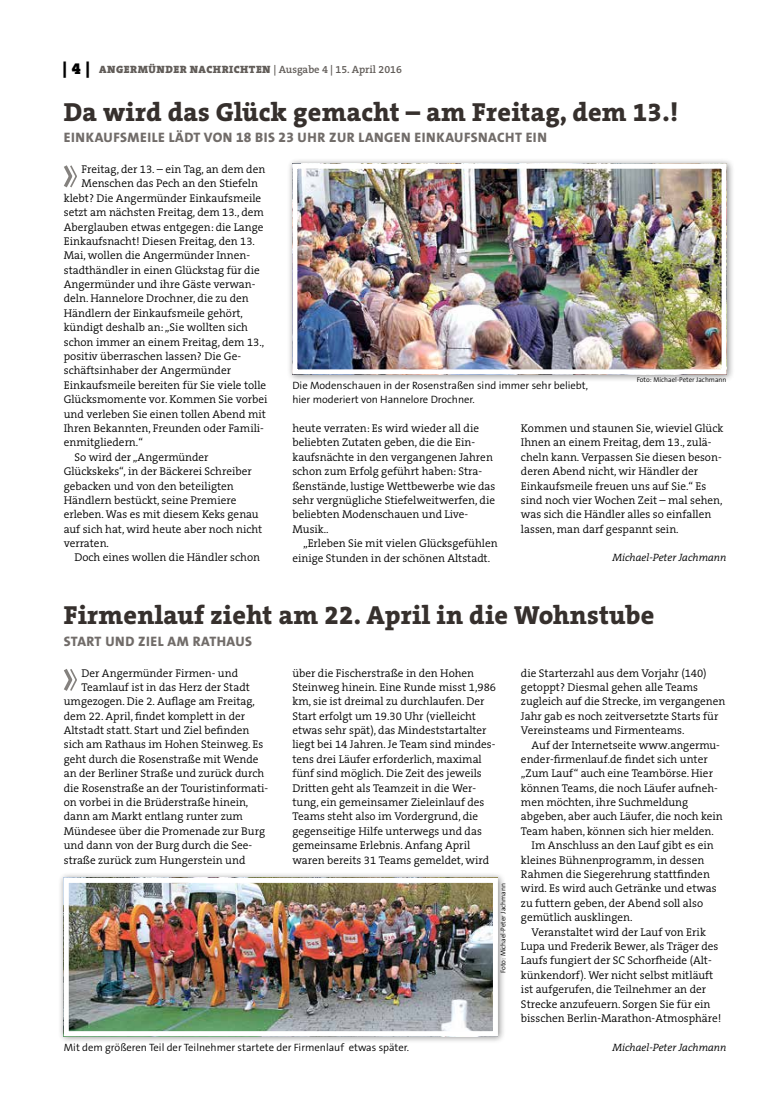
<style>
.page{position:relative;width:762px;height:1117px;background:#fff}
.page>*{position:absolute;margin:0;border:0;box-sizing:border-box;transform-origin:0 0}
.t1{font:800 26.25px "The Serif B W8";letter-spacing:.01em;color:#36302d}
.t2{font:800 13.75px "The Sans B W8";letter-spacing:.035em;color:#716c69}
.t3{font:300 11.25px/14.4px "The Serif B W4";color:#000}
.t4{font:300 10.62px/14.4px "The Sans B W4";color:#000}
.t5{font:900 10.62px "The Serif B W9";letter-spacing:.045em;color:#615c58}
.t6{font:italic 300 10.62px "The Serif B W4";color:#000}
.t7{font:300 6.88px "The Sans B W4";color:#000}
.s1{font-size:16.25px;color:#000}
.s2{font-family:"The Serif B W6";font-weight:600}
</style>
<div class="page">
<svg style="left:64px;top:165px;width:13px;height:23px"></svg>
<div style="left:287px;top:158px;width:447px;height:224px;background:#000;opacity:.45"></div>
<img style="left:298px;top:170px;width:422px;height:198px">
<div style="left:292px;top:164px;width:434px;height:210px;border:5px solid #fff"></div>
<div style="left:58px;top:871px;width:448px;height:172px;background:#000;opacity:.45"></div>
<img style="left:70px;top:883px;width:422px;height:146px">
<div style="left:64px;top:877px;width:434px;height:158px;border:5px solid #fff"></div>
<svg style="left:64px;top:669px;width:13px;height:22px"></svg>
<p class="t5" style="left:63px;top:63px;width:341px"><span class="s1">| 4 |</span> ANGERMÜNDER NACHRICHTEN <span class="s2">| Ausgabe 4 | 15. April 2016</span></p>
<h1 class="t1" style="left:64px;top:94px;width:616px">Da wird das Glück gemacht – am Freitag, dem 13.!</h1>
<p class="t2" style="left:64px;top:128px;width:485px">EINKAUFSMEILE LÄDT VON 18 BIS 23 UHR ZUR LANGEN EINKAUFSNACHT EIN</p>
<p class="t3" style="left:82px;top:162px;width:185px">Freitag, der 13. – ein Tag, an dem den</p>
<p class="t3" style="left:82px;top:176px;width:178px">Menschen das Pech an den Stiefeln</p>
<p class="t3" style="left:64px;top:191px;width:199px">klebt? Die Angermünder Einkaufsmeile</p>
<p class="t3" style="left:64px;top:205px;width:202px">setzt am nächsten Freitag, dem 13., dem</p>
<p class="t3" style="left:64px;top:219px;width:201px">Aberglauben etwas entgegen: die Lange</p>
<p class="t3" style="left:64px;top:234px;width:193px">Einkaufsnacht! Diesen Freitag, den 13.</p>
<p class="t3" style="left:64px;top:248px;width:188px">Mai, wollen die Angermünder Innen-</p>
<p class="t3" style="left:64px;top:263px;width:197px">stadthändler in einen Glückstag für die</p>
<p class="t3" style="left:64px;top:277px;width:193px">Angermünder und ihre Gäste verwan-</p>
<p class="t3" style="left:64px;top:291px;width:187px">deln. Hannelore Drochner, die zu den</p>
<p class="t3" style="left:64px;top:306px;width:181px">Händlern der Einkaufsmeile gehört,</p>
<p class="t3" style="left:64px;top:320px;width:186px">kündigt deshalb an: „Sie wollten sich</p>
<p class="t3" style="left:64px;top:334px;width:202px">schon immer an einem Freitag, dem 13.,</p>
<p class="t3" style="left:64px;top:349px;width:179px">positiv überraschen lassen? Die Ge-</p>
<p class="t3" style="left:64px;top:363px;width:169px">schäftsinhaber der Angermünder</p>
<p class="t3" style="left:64px;top:378px;width:204px">Einkaufsmeile bereiten für Sie viele tolle</p>
<p class="t3" style="left:64px;top:392px;width:205px">Glücksmomente vor. Kommen Sie vorbei</p>
<p class="t3" style="left:64px;top:406px;width:204px">und verleben Sie einen tollen Abend mit</p>
<p class="t3" style="left:64px;top:421px;width:202px">Ihren Bekannten, Freunden oder Famili-</p>
<p class="t3" style="left:64px;top:435px;width:81px">enmitgliedern.“</p>
<p class="t3" style="left:74px;top:449px;width:136px">So wird der „Angermünder</p>
<p class="t3" style="left:64px;top:464px;width:189px">Glückskeks“, in der Bäckerei Schreiber</p>
<p class="t3" style="left:64px;top:478px;width:172px">gebacken und von den beteiligten</p>
<p class="t3" style="left:64px;top:493px;width:174px">Händlern bestückt, seine Premiere</p>
<p class="t3" style="left:64px;top:507px;width:196px">erleben. Was es mit diesem Keks genau</p>
<p class="t3" style="left:64px;top:521px;width:200px">auf sich hat, wird heute aber noch nicht</p>
<p class="t3" style="left:64px;top:536px;width:47px">verraten.</p>
<p class="t3" style="left:74px;top:550px;width:187px">Doch eines wollen die Händler schon</p>
<p class="t7" style="left:637px;top:375px;width:91px">Foto: Michael-Peter Jachmann</p>
<p class="t4" style="left:292px;top:378px;width:297px">Die Modenschauen in der Rosenstraßen sind immer sehr beliebt, hier moderiert von Hannelore Drochner.</p>
<p class="t3" style="left:292px;top:421px;width:205px">heute verraten: Es wird wieder all die beliebten Zutaten geben, die die Ein&shy;kaufsnächte in den vergangenen Jahren schon zum Erfolg geführt haben: Stra&shy;ßenstände, lustige Wettbewerbe wie das sehr vergnügliche Stiefelweitwerfen, die beliebten Modenschauen und Live-Musik..</p>
<p class="t3" style="left:292px;top:536px;width:207px;text-indent:11px">„Erleben Sie mit vielen Glücksgefühlen einige Stunden in der schönen Altstadt.</p>
<p class="t3" style="left:521px;top:421px;width:204px">Kommen und staunen Sie, wieviel Glück Ihnen an einem Freitag, dem 13., zulä&shy;cheln kann. Verpassen Sie diesen beson&shy;deren Abend nicht, wir Händler der Einkaufsmeile freuen uns auf Sie.“ Es sind noch vier Wochen Zeit – mal sehen, was sich die Händler alles so einfallen lassen, man darf gespannt sein.</p>
<p class="t6" style="left:612px;top:551px;width:116px">Michael-Peter Jachmann</p>
<h1 class="t1" style="left:64px;top:597px;width:592px">Firmenlauf zieht am 22. April in die Wohnstube</h1>
<p class="t2" style="left:64px;top:632px;width:190px">START UND ZIEL AM RATHAUS</p>
<p class="t3" style="left:82px;top:665px;width:158px">Der Angermünder Firmen- und</p>
<p class="t3" style="left:82px;top:679px;width:170px">Teamlauf ist in das Herz der Stadt</p>
<p class="t3" style="left:64px;top:694px;width:193px">umgezogen. Die 2. Auflage am Freitag,</p>
<p class="t3" style="left:64px;top:708px;width:183px">dem 22. April, findet komplett in der</p>
<p class="t3" style="left:64px;top:723px;width:187px">Altstadt statt. Start und Ziel befinden</p>
<p class="t3" style="left:64px;top:737px;width:201px">sich am Rathaus im Hohen Steinweg. Es</p>
<p class="t3" style="left:64px;top:751px;width:196px">geht durch die Rosenstraße mit Wende</p>
<p class="t3" style="left:64px;top:766px;width:202px">an der Berliner Straße und zurück durch</p>
<p class="t3" style="left:64px;top:780px;width:206px">die Rosenstraße an der Touristinformati-</p>
<p class="t3" style="left:64px;top:794px;width:186px">on vorbei in die Brüderstraße hinein,</p>
<p class="t3" style="left:64px;top:809px;width:181px">dann am Markt entlang runter zum</p>
<p class="t3" style="left:64px;top:823px;width:203px">Mündesee über die Promenade zur Burg</p>
<p class="t3" style="left:64px;top:838px;width:190px">und dann von der Burg durch die See-</p>
<p class="t3" style="left:64px;top:852px;width:183px">straße zurück zum Hungerstein und</p>
<p class="t3" style="left:292px;top:665px;width:205px">über die Fischerstraße in den Hohen Steinweg hinein. Eine Runde misst 1,986 km, sie ist dreimal zu durchlaufen. Der Start erfolgt um 19.30 Uhr (vielleicht etwas sehr spät), das Mindeststartalter liegt bei 14 Jahren. Je Team sind mindes&shy;tens drei Läufer erforderlich, maximal fünf sind möglich. Die Zeit des jeweils Dritten geht als Teamzeit in die Wer&shy;tung, ein gemeinsamer Zieleinlauf des Teams steht also im Vordergrund, die gegenseitige Hilfe unterwegs und das gemeinsame Erlebnis. Anfang April waren bereits 31 Teams gemeldet, wird</p>
<p class="t3" style="left:521px;top:665px;width:206px">die Starterzahl aus dem Vorjahr (140) getoppt? Diesmal gehen alle Teams zugleich auf die Strecke, im vergangenen Jahr gab es noch zeitversetzte Starts für Vereinsteams und Firmenteams.</p>
<p class="t3" style="left:531px;top:737px;width:190px">Auf der Internetseite www.angermu-</p>
<p class="t3" style="left:521px;top:751px;width:188px">ender-firmenlauf.de findet sich unter</p>
<p class="t3" style="left:521px;top:766px;width:193px">„Zum Lauf“ auch eine Teambörse. Hier</p>
<p class="t3" style="left:521px;top:780px;width:198px">können Teams, die noch Läufer aufneh-</p>
<p class="t3" style="left:521px;top:795px;width:169px">men möchten, ihre Suchmeldung</p>
<p class="t3" style="left:521px;top:809px;width:203px">abgeben, aber auch Läufer, die noch kein</p>
<p class="t3" style="left:521px;top:823px;width:194px">Team haben, können sich hier melden.</p>
<p class="t3" style="left:531px;top:838px;width:184px">Im Anschluss an den Lauf gibt es ein</p>
<p class="t3" style="left:521px;top:852px;width:185px">kleines Bühnenprogramm, in dessen</p>
<p class="t3" style="left:521px;top:866px;width:190px">Rahmen die Siegerehrung stattfinden</p>
<p class="t3" style="left:521px;top:881px;width:197px">wird. Es wird auch Getränke und etwas</p>
<p class="t3" style="left:521px;top:895px;width:184px">zu futtern geben, der Abend soll also</p>
<p class="t3" style="left:521px;top:910px;width:113px">gemütlich ausklingen.</p>
<p class="t3" style="left:531px;top:924px;width:176px">Veranstaltet wird der Lauf von Erik</p>
<p class="t3" style="left:521px;top:938px;width:199px">Lupa und Frederik Bewer, als Träger des</p>
<p class="t3" style="left:521px;top:953px;width:192px">Laufs fungiert der SC Schorfheide (Alt-</p>
<p class="t3" style="left:521px;top:967px;width:194px">künkendorf). Wer nicht selbst mitläuft</p>
<p class="t3" style="left:521px;top:981px;width:187px">ist aufgerufen, die Teilnehmer an der</p>
<p class="t3" style="left:521px;top:996px;width:191px">Strecke anzufeuern. Sorgen Sie für ein</p>
<p class="t3" style="left:521px;top:1010px;width:202px">bisschen Berlin-Marathon-Atmosphäre!</p>
<p class="t6" style="left:612px;top:1039px;width:116px">Michael-Peter Jachmann</p>
<p class="t7" style="left:499px;top:972px;width:91px;rotate:-90deg">Foto: Michael-Peter Jachmann</p>
<p class="t4" style="left:64px;top:1039px;width:347px">Mit dem größeren Teil der Teilnehmer startete der Firmenlauf etwas später.</p>
</div>
